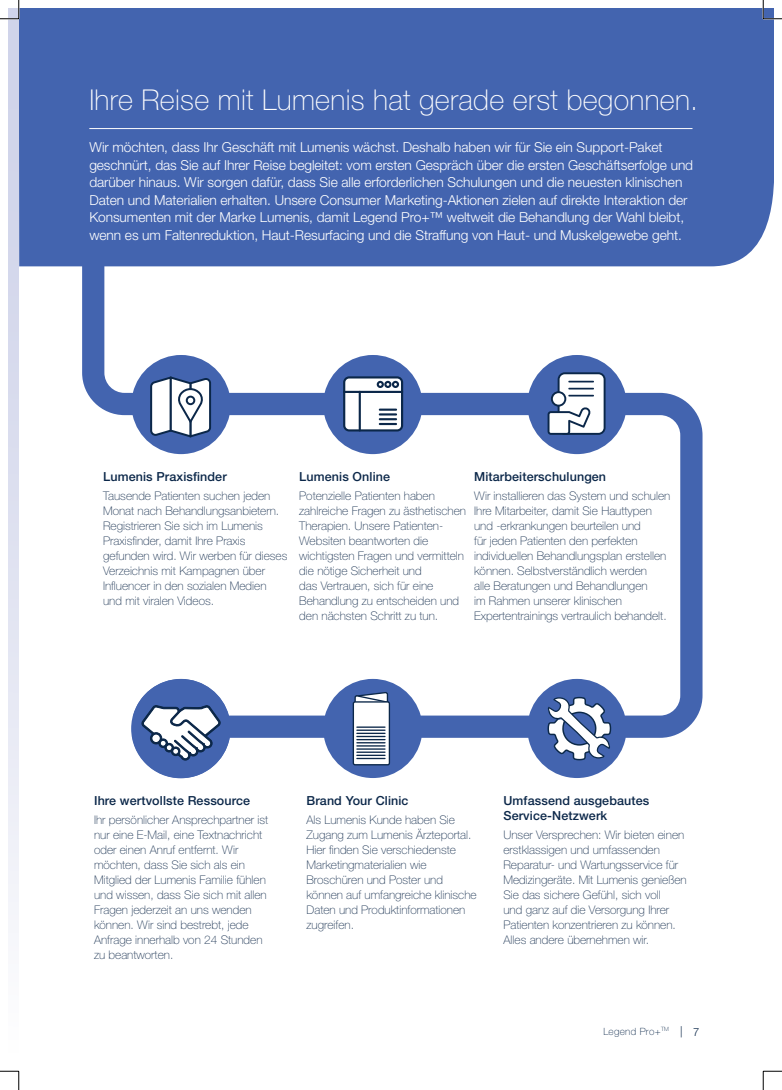
<style>
.page{position:relative;width:782px;height:1090px;background:#fff}
.page>*{position:absolute;margin:0;border:0;box-sizing:border-box;transform-origin:0 0}
.t1{font:100 28.75px "Helvetica Neue LT Std";letter-spacing:.01em;color:#fff}
.t2{font:300 13.75px/17.5px "Helvetica Neue LT Std";letter-spacing:-.005em;color:#fff}
.t3{font:500 12.5px/15px "Helvetica Neue LT Std";letter-spacing:.01em;color:#0b2749}
.t4{font:100 11.88px/15px "Helvetica Neue LT Std";color:#1d3554}
.t5{font:100 10px "Helvetica Neue LT Std";letter-spacing:.03em;color:#0b2749}
.s1{font-weight:300;font-size:11.25px}
</style>
<div class="page">
<svg style="left:82px;top:266px;width:620px;height:512px"></svg>
<svg style="left:150px;top:376px;width:61px;height:61px"></svg>
<svg style="left:343px;top:376px;width:60px;height:55px"></svg>
<svg style="left:547px;top:372px;width:58px;height:63px"></svg>
<svg style="left:141px;top:705px;width:80px;height:55px"></svg>
<svg style="left:354px;top:691px;width:36px;height:11px"></svg>
<div style="left:353px;top:702px;width:36px;height:63px;background:#fff;border-radius:2px"></div>
<div style="left:353px;top:701px;width:37px;height:64px;border:1px solid #0b2749;border-radius:2px"></div>
<hr style="left:357px;top:729px;width:28px;height:2px;background:#0b2749">
<hr style="left:357px;top:726px;width:28px;height:2px;background:#0b2749">
<svg style="left:357px;top:733px;width:28px;height:10px"></svg>
<hr style="left:357px;top:745px;width:28px;height:2px;background:#0b2749">
<hr style="left:357px;top:748px;width:28px;height:2px;background:#0b2749">
<hr style="left:357px;top:751px;width:28px;height:2px;background:#0b2749">
<svg style="left:357px;top:755px;width:28px;height:4px"></svg>
<svg style="left:547px;top:696px;width:64px;height:64px"></svg>
<div style="left:19px;top:8px;width:754px;height:258px;background:#4364af"></div>
<svg style="left:8px;top:20px;width:11px;height:895px;background:#dde0ef"></svg>
<hr style="left:89px;top:128px;width:603px;height:1px;background:#fff">
<svg style="left:0;top:0;width:20px;height:20px"></svg>
<svg style="left:0;top:1070px;width:20px;height:20px"></svg>
<svg style="left:762px;top:0;width:20px;height:20px"></svg>
<svg style="left:762px;top:1070px;width:20px;height:20px"></svg>
<h1 class="t1" style="left:89px;top:83px;width:610px">Ihre Reise mit Lumenis hat gerade erst begonnen.</h1>
<p class="t2" style="left:89px;top:138px;width:605px">Wir möchten, dass Ihr Geschäft mit Lumenis wächst. Deshalb haben wir für Sie ein Support-Paket geschnürt, das Sie auf Ihrer Reise begleitet: vom ersten Gespräch über die ersten Geschäftserfolge und darüber hinaus. Wir sorgen dafür, dass Sie alle erforderlichen Schulungen und die neuesten klinischen Daten und Materialien erhalten. Unsere Consumer Marketing-Aktionen zielen auf direkte Interaktion der Konsumenten mit der Marke Lumenis, damit Legend Pro+™ weltweit die Behandlung der Wahl bleibt, wenn es um Faltenreduktion, Haut-Resurfacing und die Straffung von Haut- und Muskelgewebe geht.</p>
<p class="t3" style="left:103px;top:469px;width:125px">Lumenis Praxisfinder</p>
<p class="t4" style="left:103px;top:488px;width:186px">Tausende Patienten suchen jeden<br>Monat nach Behandlungsanbietern.<br>Registrieren Sie sich im Lumenis<br>Praxisfinder, damit Ihre Praxis gefunden wird. Wir werben für dieses<br>Verzeichnis mit Kampagnen über<br>Influencer in den sozialen Medien und mit viralen Videos.</p>
<p class="t3" style="left:299px;top:469px;width:92px">Lumenis Online</p>
<p class="t4" style="left:299px;top:488px;width:168px">Potenzielle Patienten haben zahlreiche Fragen zu ästhetischen<br>Therapien. Unsere Patienten-<br>Websiten beantworten die wichtigsten Fragen und vermitteln die nötige Sicherheit und<br>das Vertrauen, sich für eine<br>Behandlung zu entscheiden und den nächsten Schritt zu tun.</p>
<p class="t3" style="left:474px;top:469px;width:133px">Mitarbeiterschulungen</p>
<p class="t4" style="left:474px;top:488px;width:198px">Wir installieren das System und schulen Ihre Mitarbeiter, damit Sie Hauttypen und -erkrankungen beurteilen und<br>für jeden Patienten den perfekten individuellen Behandlungsplan erstellen können. Selbstverständlich werden<br>alle Beratungen und Behandlungen<br>im Rahmen unserer klinischen Expertentrainings vertraulich behandelt.</p>
<p class="t3" style="left:94px;top:793px;width:158px">Ihre wertvollste Ressource</p>
<p class="t4" style="left:94px;top:812px;width:176px">Ihr persönlicher Ansprechpartner ist nur eine E-Mail, eine Textnachricht oder einen Anruf entfernt. Wir möchten, dass Sie sich als ein<br>Mitglied der Lumenis Familie fühlen und wissen, dass Sie sich mit allen<br>Fragen jederzeit an uns wenden können. Wir sind bestrebt, jede<br>Anfrage innerhalb von 24 Stunden zu beantworten.</p>
<p class="t3" style="left:306px;top:793px;width:104px">Brand Your Clinic</p>
<p class="t4" style="left:306px;top:812px;width:172px">Als Lumenis Kunde haben Sie<br>Zugang zum Lumenis Ärzteportal.<br>Hier finden Sie verschiedenste<br>Marketingmaterialien wie<br>Broschüren und Poster und können auf umfangreiche klinische<br>Daten und Produktinformationen zugreifen.</p>
<p class="t3" style="left:503px;top:793px;width:147px">Umfassend ausgebautes<br>Service-Netzwerk</p>
<p class="t4" style="left:503px;top:827px;width:185px">Unser Versprechen: Wir bieten einen erstklassigen und umfassenden Reparatur- und Wartungsservice für Medizingeräte. Mit Lumenis genießen Sie das sichere Gefühl, sich voll<br>und ganz auf die Versorgung Ihrer Patienten konzentrieren zu können.<br>Alles andere übernehmen wir.</p>
<p class="t5" style="left:603px;top:1025px;width:98px">Legend Pro+<sup>TM</sup> <span class="s1">| 7</span></p>
</div>
